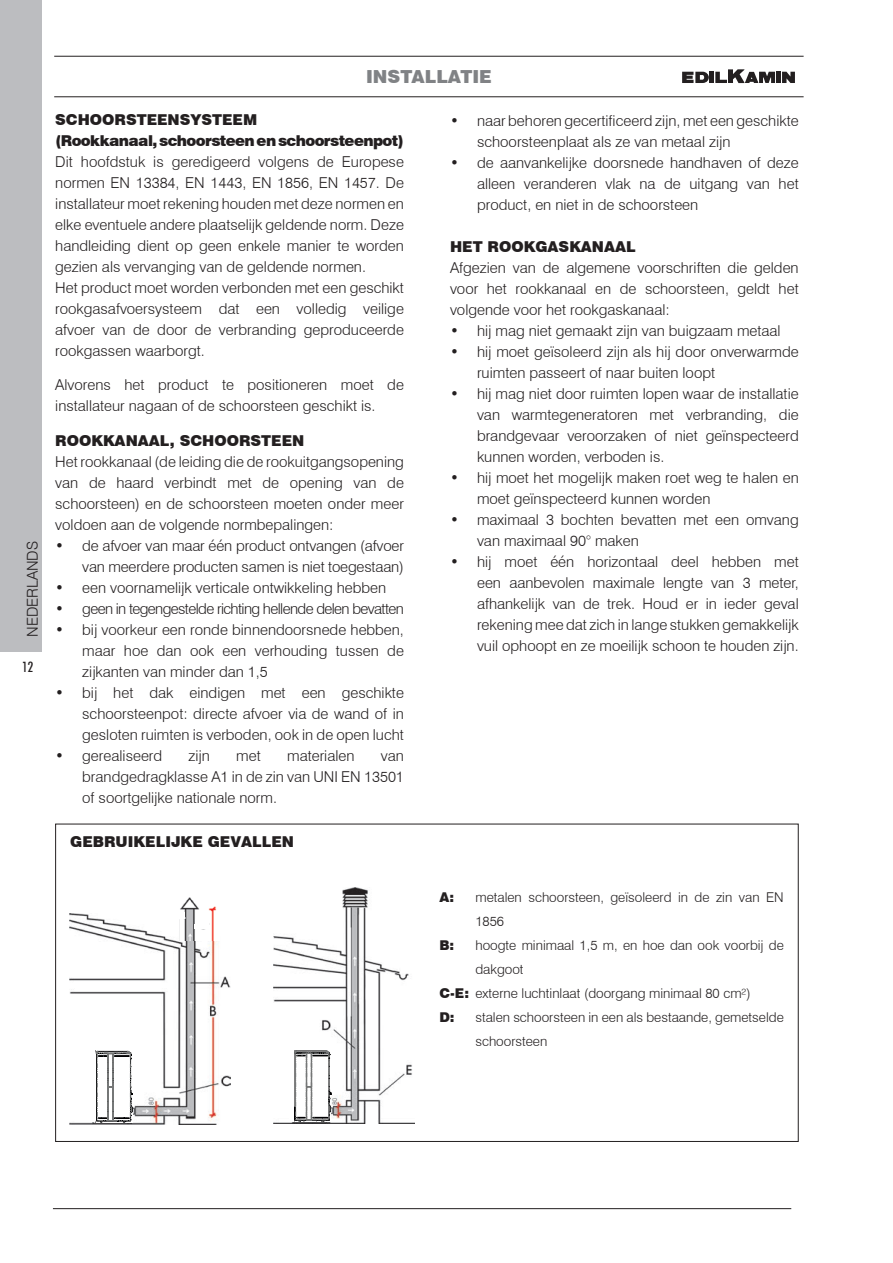
<style>
.page{position:relative;width:893px;height:1263px;background:#fff}
.page>*{position:absolute;margin:0;border:0;box-sizing:border-box;transform-origin:0 0}
.t1{font:900 18px "Swiss 721 BT";color:#808285}
.t2{font:300 15px/21px "Swiss 721 BT";color:#231f20;text-align:justify}
.t3{font:900 15px "Swiss 721 BT";color:#231f20}
.t4{font:900 15px/21px "Swiss 721 BT";letter-spacing:-.04em;color:#231f20}
.t5{font:300 15px "Swiss 721 BT";letter-spacing:-.04em;color:#231f20}
.t6{font:500 condensed 14.25px "Futura BT";color:#231f20}
.t7{font:300 13.5px/24px "Swiss 721 BT";color:#231f20}
.t8{font:900 13.5px "Swiss 721 BT";color:#231f20}
.s1{font-weight:900}
</style>
<div class="page">
<div style="left:0;top:0;width:42px;height:652px;background:#bcbdc0"></div>
<svg style="left:54px;top:97px;width:352px;height:1px"></svg>
<img style="left:274px;top:887px;width:141px;height:236px">
<img style="left:69px;top:914px;width:161px;height:210px">
<img style="left:179px;top:897px;width:41px;height:44px">
<div style="left:179px;top:912px;width:6px;height:7px;background:#fff"></div>
<div style="left:195px;top:919px;width:14px;height:10px;background:#fff"></div>
<svg style="left:294px;top:1049px;width:37px;height:2px"></svg>
<svg style="left:294px;top:1051px;width:37px;height:71px"></svg>
<div style="left:289px;top:1047px;width:5px;height:74px;background:#fff"></div>
<svg style="left:95px;top:1049px;width:37px;height:2px"></svg>
<svg style="left:95px;top:1051px;width:37px;height:72px"></svg>
<hr style="left:91px;top:1048px;width:4px;height:74px;background:#fff">
<hr style="left:53px;top:1208px;width:738px;height:1px;background:#231f20">
<hr style="left:54px;top:56px;width:750px;height:1px;background:#231f20">
<hr style="left:54px;top:96px;width:750px;height:1px;background:#231f20">
<div style="left:776px;top:72px;width:5px;height:11px;background:#231f20"></div>
<hr style="left:710px;top:72px;width:4px;height:11px;background:#231f20">
<svg style="left:682px;top:72px;width:27px;height:11px"></svg>
<svg style="left:715px;top:69px;width:60px;height:14px"></svg>
<svg style="left:782px;top:72px;width:13px;height:11px"></svg>
<p class="t2" style="left:22px;top:637px;width:98px;rotate:-90deg">NEDERLANDS</p>
<p class="t6" style="left:22px;top:658px;width:12px">12</p>
<p class="t1" style="left:366px;top:65px;width:127px">INSTALLATIE</p>
<p class="t4" style="left:55px;top:109px;width:350px">SCHOORSTEENSYSTEEM<br>(Rookkanaal, schoorsteen en schoorsteenpot)</p>
<p class="t2" style="left:55px;top:151px;width:350px;text-align:left">Dit hoofdstuk is geredigeerd volgens de Europese normen EN 13384, EN 1443, EN 1856, EN 1457. De installateur moet rekening houden met deze normen en elke eventuele andere plaatselijk geldende norm. Deze handleiding dient op geen enkele manier te worden gezien als vervanging van de geldende normen.<br>Het product moet worden verbonden met een geschikt rookgasafvoersysteem dat een volledig veilige afvoer van de door de verbranding geproduceerde rookgassen waarborgt.</p>
<p class="t2" style="left:55px;top:374px;width:350px">Alvorens het product te positioneren moet de installateur nagaan of de schoorsteen geschikt is.</p>
<p class="t3" style="left:55px;top:431px;width:251px">ROOKKANAAL, SCHOORSTEEN</p>
<p class="t2" style="left:55px;top:451px;width:350px">Het rookkanaal (de leiding die de rookuitgangsopening van de haard verbindt met de opening van de schoorsteen) en de schoorsteen moeten onder meer voldoen aan de volgende normbepalingen:</p>
<p class="t2" style="left:55px;top:535px;width:350px;text-align:right">• de afvoer van maar één product ontvangen (afvoer van meerdere producten samen is niet toegestaan)</p>
<p class="t2" style="left:55px;top:577px;width:332px">• een voornamelijk verticale ontwikkeling hebben</p>
<p class="t5" style="left:55px;top:599px;width:350px">• geen in tegengestelde richting hellende delen bevatten</p>
<p class="t2" style="left:82px;top:619px;width:323px;text-indent:-27px">• bij voorkeur een ronde binnendoorsnede hebben, maar hoe dan ook een verhouding tussen de zijkanten van minder dan 1,5</p>
<p class="t2" style="left:82px;top:682px;width:323px;text-indent:-27px">• bij het dak eindigen met een geschikte schoorsteenpot: directe afvoer via de wand of in gesloten ruimten is verboden, ook in de open lucht</p>
<p class="t2" style="left:55px;top:745px;width:108px">• gerealiseerd</p>
<p class="t2" style="left:189px;top:745px;width:23px">zijn</p>
<p class="t2" style="left:236px;top:745px;width:26px">met</p>
<p class="t2" style="left:287px;top:745px;width:69px">materialen</p>
<p class="t2" style="left:82px;top:745px;width:323px;text-indent:299px">van brandgedragklasse A1 in de zin van UNI EN 13501 of soortgelijke nationale norm.</p>
<p class="t3" style="left:70px;top:832px;width:225px">GEBRUIKELIJKE GEVALLEN</p>
<p class="t2" style="left:477px;top:110px;width:323px;text-indent:-27px">• naar behoren gecertificeerd zijn, met een geschikte schoorsteenplaat als ze van metaal zijn</p>
<p class="t2" style="left:477px;top:152px;width:323px;text-indent:-27px">• de aanvankelijke doorsnede handhaven of deze alleen veranderen vlak na de uitgang van het product, en niet in de schoorsteen</p>
<p class="t3" style="left:450px;top:238px;width:187px">HET ROOKGASKANAAL</p>
<p class="t2" style="left:450px;top:257px;width:350px">Afgezien van de algemene voorschriften die gelden voor het rookkanaal en de schoorsteen, geldt het volgende voor het rookgaskanaal:</p>
<p class="t2" style="left:450px;top:320px;width:332px">• hij mag niet gemaakt zijn van buigzaam metaal</p>
<p class="t2" style="left:477px;top:341px;width:323px;text-indent:-27px">• hij moet geïsoleerd zijn als hij door onverwarmde ruimten passeert of naar buiten loopt</p>
<p class="t2" style="left:477px;top:383px;width:323px;text-indent:-27px">• hij mag niet door ruimten lopen waar de installatie van warmtegeneratoren met verbranding, die brandgevaar veroorzaken of niet geïnspecteerd kunnen worden, verboden is.</p>
<p class="t2" style="left:477px;top:467px;width:323px;text-indent:-27px">• hij moet het mogelijk maken roet weg te halen en moet geïnspecteerd kunnen worden</p>
<p class="t2" style="left:477px;top:509px;width:323px;text-indent:-27px">• maximaal 3 bochten bevatten met een omvang van maximaal 90° maken</p>
<p class="t2" style="left:477px;top:551px;width:323px;text-indent:-27px">• hij moet één horizontaal deel hebben met een aanbevolen maximale lengte van 3 meter, afhankelijk van de trek. Houd er in ieder geval rekening mee dat zich in lange stukken gemakkelijk vuil ophoopt en ze moeilijk schoon te houden zijn.</p>
<p class="t8" style="left:439px;top:889px;width:16px">A:</p>
<p class="t7" style="left:475px;top:885px;width:310px">metalen schoorsteen, geïsoleerd in de zin van EN<br>1856</p>
<p class="t8" style="left:439px;top:937px;width:16px">B:</p>
<p class="t7" style="left:475px;top:933px;width:310px">hoogte minimaal 1,5 m, en hoe dan ook voorbij de</p>
<p class="t7" style="left:475px;top:957px;width:50px">dakgoot</p>
<p class="t7" style="left:439px;top:981px;width:313px"><span class="s1">C-E:</span> externe luchtinlaat (doorgang minimaal 80 cm²)</p>
<p class="t8" style="left:439px;top:1009px;width:17px">D:</p>
<p class="t7" style="left:475px;top:1005px;width:310px">stalen schoorsteen in een als bestaande, gemetselde schoorsteen</p>
</div>
